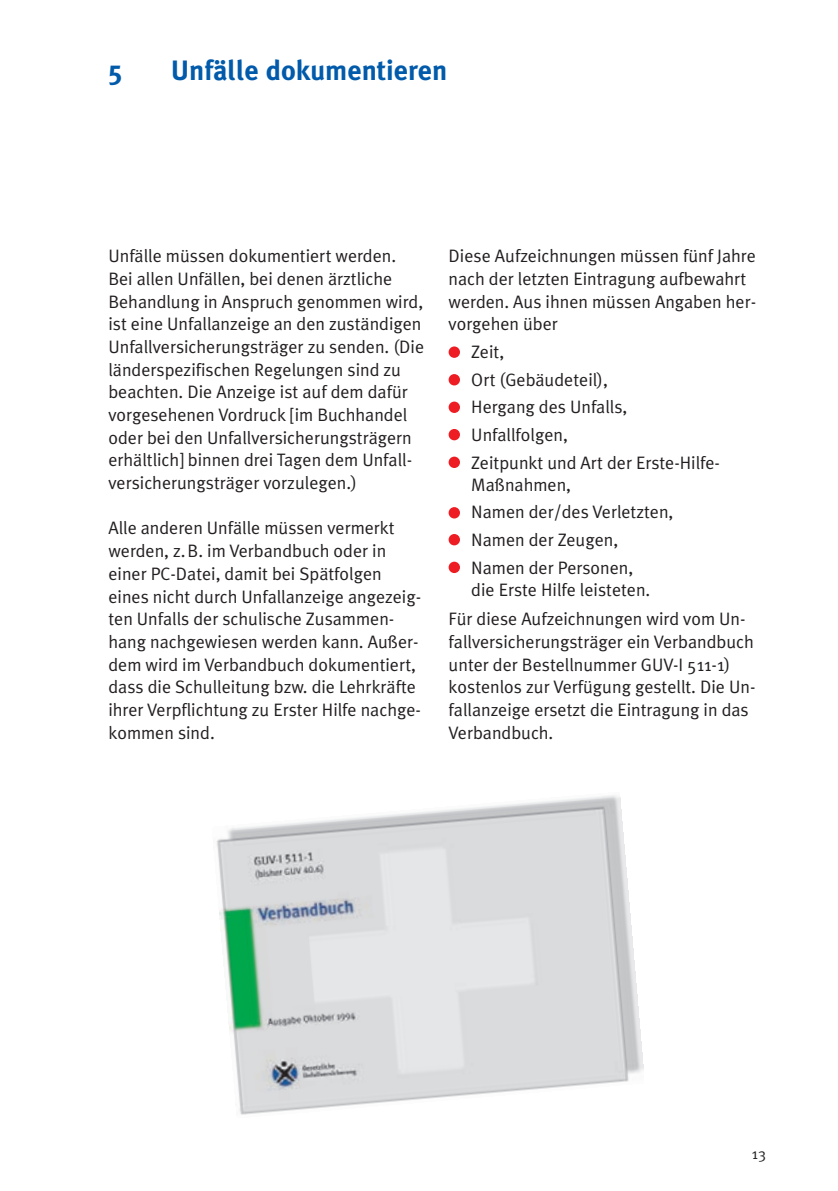
<style>
.page{position:relative;width:838px;height:1191px;background:#fff}
.page>*{position:absolute;margin:0;border:0;box-sizing:border-box;transform-origin:0 0}
.t1{font:700 28px "Meta Plus";color:#015aaa}
.t2{font:18px/22.6px "Meta Plus Normal";color:#231f20}
.t3{font:15px "Meta Plus Normal";color:#231f20}
</style>
<div class="page">
<div style="left:449px;top:346px;width:11px;height:12px;background:#ee1d23;border-radius:50%"></div>
<div style="left:449px;top:374px;width:11px;height:11px;background:#ee1d23;border-radius:50%"></div>
<div style="left:449px;top:401px;width:11px;height:12px;background:#ee1d23;border-radius:50%"></div>
<div style="left:449px;top:429px;width:11px;height:11px;background:#ee1d23;border-radius:50%"></div>
<div style="left:449px;top:456px;width:11px;height:12px;background:#ee1d23;border-radius:50%"></div>
<div style="left:449px;top:507px;width:11px;height:11px;background:#ee1d23;border-radius:50%"></div>
<div style="left:449px;top:534px;width:11px;height:11px;background:#ee1d23;border-radius:50%"></div>
<div style="left:449px;top:561px;width:11px;height:12px;background:#ee1d23;border-radius:50%"></div>
<img style="left:216px;top:795px;width:428px;height:320px">
<h1 class="t1" style="left:108px;top:59px;width:15px">5</h1>
<h1 class="t1" style="left:171px;top:59px;width:278px">Unfälle dokumentieren</h1>
<p class="t2" style="left:108px;top:246px;width:317px">Unfälle müssen dokumentiert werden.<br>Bei allen Unfällen, bei denen ärztliche Behandlung in Anspruch genommen wird, ist eine Unfallanzeige an den zuständigen Unfallversicherungsträger zu senden. (Die länderspezifischen Regelungen sind zu beachten. Die Anzeige ist auf dem dafür vorgesehenen Vordruck [im Buchhandel oder bei den Unfallversicherungsträgern erhältlich] binnen drei Tagen dem Unfall&shy;versicherungsträger vorzulegen.)</p>
<p class="t2" style="left:108px;top:518px;width:314px">Alle anderen Unfälle müssen vermerkt werden, z.B. im Verbandbuch oder in einer PC-Datei, damit bei Spätfolgen eines nicht durch Unfallanzeige angezeig&shy;ten Unfalls der schulische Zusammen&shy;hang nachgewiesen werden kann. Außer&shy;dem wird im Verbandbuch dokumentiert, dass die Schulleitung bzw. die Lehrkräfte ihrer Verpflichtung zu Erster Hilfe nachge&shy;kommen sind.</p>
<p class="t2" style="left:449px;top:246px;width:309px">Diese Aufzeichnungen müssen fünf Jahre nach der letzten Eintragung aufbewahrt werden. Aus ihnen müssen Angaben her&shy;vorgehen über</p>
<p class="t2" style="left:471px;top:339px;width:250px;line-height:27.6px">Zeit,<br>Ort (Gebäudeteil),<br>Hergang des Unfalls,<br>Unfallfolgen,<br>Zeitpunkt und Art der Erste-Hilfe-</p>
<p class="t2" style="left:471px;top:472px;width:204px;line-height:27.6px">Maßnahmen,<br>Namen der/des Verletzten,<br>Namen der Zeugen,<br>Namen der Personen,</p>
<p class="t2" style="left:449px;top:576px;width:298px;line-height:29.4px;text-indent:23px">die Erste Hilfe leisteten.<br>Für diese Aufzeichnungen wird vom Un-</p>
<p class="t2" style="left:449px;top:631px;width:308px">fallversicherungsträger ein Verbandbuch unter der Bestellnummer GUV-I 511-1) kostenlos zur Verfügung gestellt. Die Un&shy;fallanzeige ersetzt die Eintragung in das Verbandbuch.</p>
<p class="t3" style="left:752px;top:1148px;width:16px">13</p>
</div>
